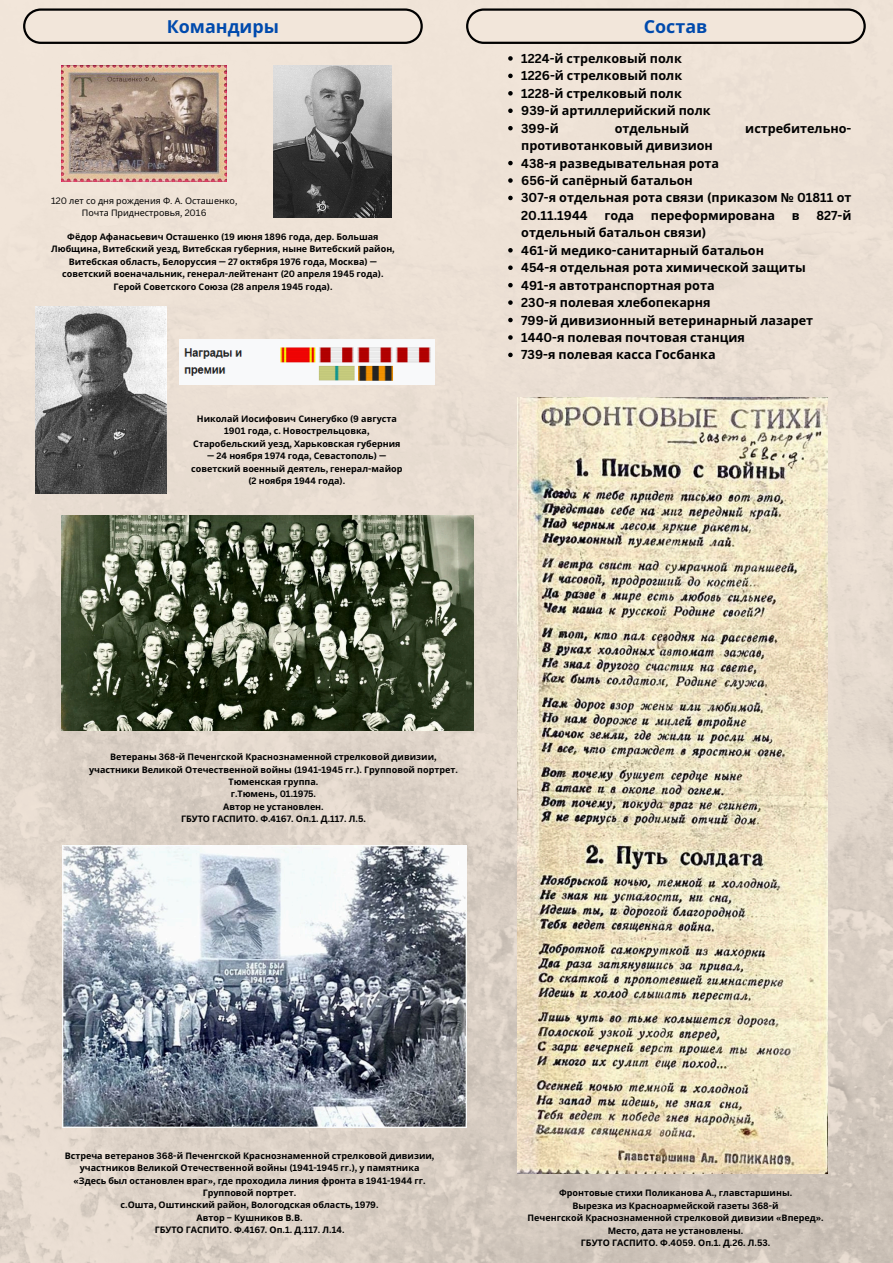
<style>
.page{position:relative;width:893px;height:1263px;background:#fff}
.page>*{position:absolute;margin:0;border:0;box-sizing:border-box;transform-origin:0 0}
.t1{font:700 17.92px "Noto Sans";color:#004aad}
.t2{font:700 12.6px/17.4px "Noto Sans";color:#000}
.t3{font:700 12.6px "Canva Sans";color:#000}
.t4{font:700 9px/12.4px "Noto Sans";color:#000;text-align:center}
.t5{font:9px/12.4px "Noto Sans";color:#000;text-align:center}
.s1{font-family:"Canva Sans"}
.s2{font-family:"Noto Sans"}
</style>
<div class="page">
<img style="left:0;top:0;width:893px;height:1263px">
<svg style="left:466px;top:8px;width:400px;height:36px;background:#d2c7bd"></svg>
<svg style="left:23px;top:8px;width:400px;height:36px;background:#d2c7bd"></svg>
<img style="left:273px;top:65px;width:119px;height:153px">
<img style="left:62px;top:65px;width:165px;height:117px">
<img style="left:36px;top:307px;width:131px;height:187px">
<img style="left:180px;top:339px;width:254px;height:45px">
<img style="left:517px;top:397px;width:310px;height:776px">
<img style="left:62px;top:515px;width:411px;height:215px">
<img style="left:62px;top:845px;width:404px;height:282px">
<svg style="left:508px;top:56px;width:5px;height:5px"></svg>
<svg style="left:508px;top:74px;width:5px;height:4px"></svg>
<svg style="left:508px;top:91px;width:5px;height:5px"></svg>
<svg style="left:508px;top:108px;width:5px;height:5px"></svg>
<svg style="left:508px;top:126px;width:5px;height:4px"></svg>
<svg style="left:508px;top:161px;width:5px;height:4px"></svg>
<svg style="left:508px;top:178px;width:5px;height:5px"></svg>
<svg style="left:508px;top:196px;width:5px;height:4px"></svg>
<svg style="left:508px;top:248px;width:5px;height:4px"></svg>
<svg style="left:508px;top:265px;width:5px;height:5px"></svg>
<svg style="left:508px;top:283px;width:5px;height:4px"></svg>
<svg style="left:508px;top:300px;width:5px;height:5px"></svg>
<svg style="left:508px;top:318px;width:5px;height:4px"></svg>
<svg style="left:508px;top:335px;width:5px;height:5px"></svg>
<svg style="left:508px;top:353px;width:5px;height:4px"></svg>
<h3 class="t1" style="left:167px;top:14px;width:114px">Командиры</h3>
<p class="t1" style="left:644px;top:14px;width:65px">Состав</p>
<p class="t2" style="left:521px;top:49px;width:162px"><span class="s1">1224-</span>й стрелковый полк</p>
<h3 class="t2" style="left:521px;top:67px;width:163px"><span class="s1">1226-</span>й стрелковый полк</h3>
<p class="t2" style="left:521px;top:84px;width:162px"><span class="s1">1228-</span>й стрелковый полк</p>
<h3 class="t2" style="left:521px;top:102px;width:191px"><span class="s1">939-</span>й артиллерийский полк</h3>
<p class="t3" style="left:521px;top:119px;width:39px">399-<span class="s2">й</span></p>
<p class="t2" style="left:615px;top:119px;width:76px">отдельный</p>
<p class="t2" style="left:745px;top:119px;width:108px">истребительно<span class="s1">-</span></p>
<p class="t2" style="left:521px;top:137px;width:193px">противотанковый дивизион</p>
<p class="t2" style="left:521px;top:154px;width:199px"><span class="s1">438-</span>я разведывательная рота</p>
<p class="t2" style="left:521px;top:171px;width:173px"><span class="s1">656-</span>й сапёрный батальон</p>
<p class="t2" style="left:521px;top:189px;width:332px"><span class="s1">307-</span>я отдельная рота связи <span class="s1">(</span>приказом № <span class="s1">01811</span> от<br><span class="s1">20.11.1944</span></p>
<p class="t5" style="left:51px;top:194px;width:188px"><span class="s1">120</span> лет со дня рождения Ф<span class="s1">.</span> А<span class="s1">.</span> Осташенко<span class="s1">,<br></span>Почта Приднестровья<span class="s1">, 2016</span></p>
<p class="t2" style="left:604px;top:206px;width:31px">года</p>
<p class="t2" style="left:651px;top:206px;width:126px">переформирована</p>
<p class="t2" style="left:792px;top:206px;width:9px">в</p>
<p class="t3" style="left:816px;top:206px;width:37px">827-<span class="s2">й</span></p>
<p class="t2" style="left:521px;top:224px;width:186px">отдельный батальон связи<span class="s1">)</span></p>
<p class="t2" style="left:521px;top:241px;width:244px"><span class="s1">461-</span>й медико<span class="s1">-</span>санитарный батальон</p>
<p class="t2" style="left:521px;top:259px;width:286px"><span class="s1">454-</span>я отдельная рота химической защиты</p>
<p class="t2" style="left:521px;top:276px;width:195px"><span class="s1">491-</span>я автотранспортная рота</p>
<p class="t2" style="left:521px;top:293px;width:191px"><span class="s1">230-</span>я полевая хлебопекарня</p>
<p class="t2" style="left:521px;top:311px;width:293px"><span class="s1">799-</span>й дивизионный ветеринарный лазарет</p>
<p class="t2" style="left:521px;top:328px;width:225px"><span class="s1">1440-</span>я полевая почтовая станция</p>
<p class="t2" style="left:521px;top:346px;width:196px"><span class="s1">739-</span>я полевая касса Госбанка</p>
<p class="t4" style="left:51px;top:230px;width:345px">Фёдор Афанасьевич Осташенко <span class="s1">(19</span> июня <span class="s1">1896</span> года<span class="s1">,</span> дер<span class="s1">.</span> Большая Любщина<span class="s1">,</span> Витебский уезд<span class="s1">,</span> Витебская губерния<span class="s1">,</span> ныне Витебский район<span class="s1">, </span>Витебская область<span class="s1">,</span> Белоруссия <span class="s1">— 27</span> октября <span class="s1">1976</span> года<span class="s1">,</span> Москва<span class="s1">) — </span>советский военачальник<span class="s1">,</span> генерал<span class="s1">-</span>лейтенант <span class="s1">(20</span> апреля <span class="s1">1945</span> года<span class="s1">).<br></span>Герой Советского Союза <span class="s1">(28</span> апреля <span class="s1">1945</span> года<span class="s1">).</span></p>
<p class="t4" style="left:193px;top:412px;width:209px">Николай Иосифович Синегубко <span class="s1">(9</span> августа<br><span class="s1">1901</span> года<span class="s1">,</span> с<span class="s1">.</span> Новострельцовка<span class="s1">,<br></span>Старобельский уезд<span class="s1">,</span> Харьковская губерния</p>
<p class="t4" style="left:191px;top:449px;width:213px"><span class="s1">— 24</span> ноября <span class="s1">1974</span> года<span class="s1">,</span> Севастополь<span class="s1">) — </span>советский военный деятель<span class="s1">,</span> генерал<span class="s1">-</span>майор <span class="s1">(2</span> ноября <span class="s1">1944</span> года<span class="s1">).</span></p>
<p class="t4" style="left:89px;top:751px;width:370px">Ветераны <span class="s1">368-</span>й Печенгской Краснознаменной стрелковой дивизии<span class="s1">, </span>участники Великой Отечественной войны <span class="s1">(1941-1945</span> гг<span class="s1">.).</span> Групповой портрет<span class="s1">.<br></span>Тюменская группа<span class="s1">.<br></span>г<span class="s1">.</span>Тюмень<span class="s1">, 01.1975.<br></span>Автор не установлен<span class="s1">.<br></span>ГБУТО ГАСПИТО<span class="s1">.</span> Ф<span class="s1">.4167.</span> Оп<span class="s1">.1.</span> Д<span class="s1">.117.</span> Л<span class="s1">.5.</span></p>
<h3 class="t4" style="left:65px;top:1149px;width:371px">Встреча ветеранов <span class="s1">368-</span>й Печенгской Краснознаменной стрелковой дивизии<span class="s1">, </span>участников Великой Отечественной войны <span class="s1">(1941-1945</span> гг<span class="s1">.),</span> у памятника <span class="s1">«</span>Здесь был остановлен враг<span class="s1">»,</span> где проходила линия фронта в <span class="s1">1941-1944</span> гг<span class="s1">.<br></span>Групповой портрет<span class="s1">.<br></span>с<span class="s1">.</span>Ошта<span class="s1">,</span> Оштинский район<span class="s1">,</span> Вологодская область<span class="s1">, 1979.<br></span>Автор <span class="s1">–</span> Кушников В<span class="s1">.</span>В<span class="s1">.<br></span>ГБУТО ГАСПИТО<span class="s1">.</span> Ф<span class="s1">.4167.</span> Оп<span class="s1">.1.</span> Д<span class="s1">.117.</span> Л<span class="s1">.14.</span></h3>
<p class="t4" style="left:527px;top:1187px;width:298px">Фронтовые стихи Поликанова А<span class="s1">.,</span> главстаршины<span class="s1">.<br></span>Вырезка из Красноармейской газеты <span class="s1">368-</span>й<br>Печенгской Краснознаменной стрелковой дивизии <span class="s1">«</span>Вперед<span class="s1">».<br></span>Место<span class="s1">,</span> дата не установлены<span class="s1">.<br></span>ГБУТО ГАСПИТО<span class="s1">.</span> Ф<span class="s1">.4059.</span> Оп<span class="s1">.1.</span> Д<span class="s1">.26.</span> Л<span class="s1">.53.</span></p>
</div>
